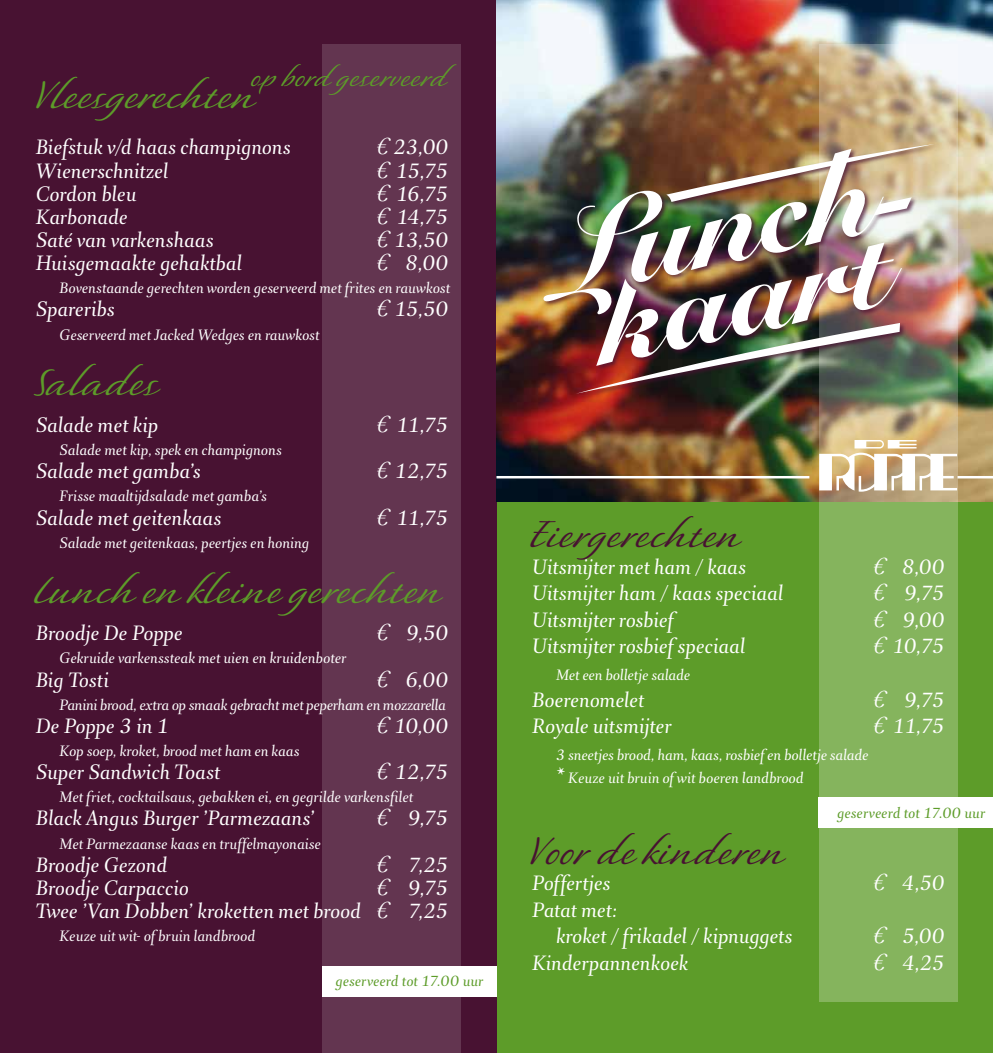
<style>
.page{position:relative;width:993px;height:1053px;background:#fff}
.page>*{position:absolute;margin:0;border:0;box-sizing:border-box;transform-origin:0 0}
.t1{font:42.5px "P22 Sweepy OT";letter-spacing:.015em;color:#5d9c29}
.t2{font:42.5px "P22 Sweepy OT";letter-spacing:.02em;color:#481232}
.t3{font:29.75px "P22 Sweepy OT";letter-spacing:.005em;color:#5d9c29}
.t4{font:italic 25px/23.1px "Arnhem Fine";letter-spacing:-.005em;color:#fff;text-align:right}
.t5{font:italic 18.12px/23.1px "Arnhem Fine";letter-spacing:-.005em;color:#fff}
.t6{font:italic 17.75px "Arnhem Fine";color:#5d9c29}
.s1{font-family:"Baskerville"}
.s2{font-size:25px}
</style>
<div class="page">
<div style="left:0;top:0;width:992px;height:1052px;background:#5d9c29"></div>
<div style="left:0;top:0;width:496px;height:1052px;background:#481232"></div>
<div style="left:322px;top:44px;width:139px;height:1008px;background:#633550"></div>
<img style="left:496px;top:0;width:496px;height:501px">
<svg style="left:819px;top:44px;width:138px;height:957px;background:#97b36c"></svg>
<svg style="left:818px;top:440px;width:138px;height:51px;background:#deccaf"></svg>
<hr style="left:496px;top:476px;width:313px;height:2px;background:#fff">
<hr style="left:957px;top:476px;width:35px;height:2px;background:#fff">
<div style="left:542px;top:143px;width:397px;height:257px;background:#481232;opacity:.75"></div>
<img style="left:543px;top:144px;width:391px;height:249px">
<div style="left:818px;top:797px;width:174px;height:30px;background:#fff"></div>
<div style="left:322px;top:966px;width:174px;height:30px;background:#fff"></div>
<p class="t3" style="left:251px;top:64px;width:197px">op bord geserveerd</p>
<h1 class="t1" style="left:38px;top:77px;width:215px">Vleesgerechten</h1>
<p class="t4" style="left:35px;top:137px;width:257px">Biefstuk v/d haas champignons</p>
<p class="t4" style="left:376px;top:137px;width:74px"><span class="s1">€</span> 23,00</p>
<p class="t4" style="left:35px;top:160px;width:134px">Wienerschnitzel</p>
<p class="t4" style="left:376px;top:160px;width:74px"><span class="s1">€</span> 15,75</p>
<p class="t4" style="left:35px;top:183px;width:102px">Cordon bleu</p>
<p class="t4" style="left:376px;top:183px;width:74px"><span class="s1">€</span> 16,75</p>
<p class="t4" style="left:35px;top:206px;width:94px">Karbonade</p>
<p class="t4" style="left:376px;top:206px;width:74px"><span class="s1">€</span> 14,75</p>
<p class="t4" style="left:35px;top:229px;width:180px">Saté van varkenshaas</p>
<p class="t4" style="left:376px;top:229px;width:74px"><span class="s1">€</span> 13,50</p>
<p class="t4" style="left:35px;top:252px;width:208px">Huisgemaakte gehaktbal</p>
<p class="t4" style="left:376px;top:252px;width:74px"><span class="s1">€</span> 8,00</p>
<p class="t5" style="left:59px;top:277px;width:392px">Bovenstaande gerechten worden geserveerd met frites en rauwkost</p>
<p class="t4" style="left:35px;top:299px;width:81px">Spareribs</p>
<p class="t4" style="left:376px;top:299px;width:74px"><span class="s1">€</span> 15,50</p>
<p class="t5" style="left:59px;top:323px;width:262px">Geserveerd met Jacked Wedges en rauwkost</p>
<h1 class="t1" style="left:35px;top:364px;width:125px">Salades</h1>
<p class="t4" style="left:35px;top:414px;width:124px">Salade met kip</p>
<p class="t4" style="left:376px;top:414px;width:74px"><span class="s1">€</span> 11,75</p>
<p class="t5" style="left:59px;top:439px;width:224px">Salade met kip, spek en champignons</p>
<p class="t4" style="left:35px;top:460px;width:167px">Salade met gamba’s</p>
<p class="t4" style="left:376px;top:460px;width:74px"><span class="s1">€</span> 12,75</p>
<p class="t5" style="left:59px;top:485px;width:209px">Frisse maaltijdsalade met gamba’s</p>
<p class="t4" style="left:35px;top:507px;width:188px">Salade met geitenkaas</p>
<p class="t4" style="left:376px;top:507px;width:74px"><span class="s1">€</span> 11,75</p>
<p class="t5" style="left:59px;top:532px;width:251px">Salade met geitenkaas, peertjes en honing</p>
<h1 class="t1" style="left:35px;top:572px;width:404px">Lunch en kleine gerechten</h1>
<p class="t4" style="left:35px;top:622px;width:149px">Broodje De Poppe</p>
<p class="t4" style="left:376px;top:622px;width:74px"><span class="s1">€</span> 9,50</p>
<p class="t5" style="left:59px;top:647px;width:288px">Gekruide varkenssteak met uien en kruidenboter</p>
<p class="t4" style="left:35px;top:669px;width:75px">Big Tosti</p>
<p class="t4" style="left:376px;top:669px;width:74px"><span class="s1">€</span> 6,00</p>
<p class="t5" style="left:59px;top:693px;width:388px">Panini brood,extra op smaak gebrachtmet peperhamenmozzarella</p>
<p class="t4" style="left:35px;top:715px;width:136px">De Poppe 3 in 1</p>
<p class="t4" style="left:376px;top:715px;width:74px"><span class="s1">€</span> 10,00</p>
<p class="t5" style="left:59px;top:740px;width:242px">Kop soep, kroket, brood met ham en kaas</p>
<p class="t4" style="left:35px;top:761px;width:186px">Super Sandwich Toast</p>
<p class="t4" style="left:376px;top:761px;width:74px"><span class="s1">€</span> 12,75</p>
<p class="t5" style="left:59px;top:786px;width:355px">Met friet, cocktailsaus, gebakken ei, en gegrilde varkensfilet</p>
<p class="t4" style="left:35px;top:807px;width:281px">Black Angus Burger ’Parmezaans’</p>
<p class="t4" style="left:376px;top:807px;width:74px"><span class="s1">€</span> 9,75</p>
<p class="t5" style="left:59px;top:832px;width:263px">Met Parmezaanse kaas en truffelmayonaise</p>
<p class="t4" style="left:35px;top:854px;width:133px">Broodje Gezond</p>
<p class="t4" style="left:376px;top:854px;width:74px"><span class="s1">€</span> 7,25</p>
<p class="t4" style="left:35px;top:877px;width:155px">Broodje Carpaccio</p>
<p class="t4" style="left:35px;top:877px;width:414px"><span class="s1">€</span> 9,75<br>Twee ’Van Dobben’ kroketten met brood <span class="s1">€</span> 7,25</p>
<p class="t5" style="left:59px;top:925px;width:197px">Keuze uit wit- of bruin landbrood</p>
<p class="t6" style="left:335px;top:972px;width:149px">geserveerd tot 17.00 uur</p>
<h1 class="t2" style="left:531px;top:515px;width:206px">Eiergerechten</h1>
<p class="t4" style="left:531px;top:556px;width:216px">Uitsmijter met ham / kaas</p>
<p class="t4" style="left:872px;top:556px;width:74px"><span class="s1">€</span> 8,00</p>
<p class="t4" style="left:531px;top:582px;width:253px">Uitsmijter ham / kaas speciaal</p>
<p class="t4" style="left:872px;top:582px;width:74px"><span class="s1">€</span> 9,75</p>
<p class="t4" style="left:531px;top:609px;width:143px">Uitsmijter rosbief</p>
<p class="t4" style="left:872px;top:609px;width:74px"><span class="s1">€</span> 9,00</p>
<p class="t4" style="left:531px;top:635px;width:215px">Uitsmijter rosbief speciaal</p>
<p class="t4" style="left:872px;top:635px;width:74px"><span class="s1">€</span> 10,75</p>
<p class="t5" style="left:555px;top:664px;width:136px">Met een bolletje salade</p>
<p class="t4" style="left:531px;top:689px;width:114px">Boerenomelet</p>
<p class="t4" style="left:872px;top:689px;width:74px"><span class="s1">€</span> 9,75</p>
<p class="t4" style="left:531px;top:715px;width:141px">Royale uitsmijter</p>
<p class="t4" style="left:872px;top:715px;width:74px"><span class="s1">€</span> 11,75</p>
<p class="t5" style="left:555px;top:743px;width:314px">3 sneetjes brood, ham, kaas, rosbiefen bolletje salade <span class="s2">*</span> Keuze uit bruin of wit boeren landbrood</p>
<p class="t6" style="left:836px;top:804px;width:149px">geserveerd tot 17.00 uur</p>
<h1 class="t2" style="left:531px;top:832px;width:250px">Voor de kinderen</h1>
<p class="t4" style="left:531px;top:872px;width:80px">Poffertjes</p>
<p class="t4" style="left:872px;top:872px;width:74px"><span class="s1">€</span> 4,50</p>
<p class="t4" style="left:555px;top:897px;width:238px;line-height:26.6px;text-align:left;text-indent:-24px">Patat met:<br>kroket / frikadel / kipnuggets</p>
<p class="t4" style="left:872px;top:925px;width:74px"><span class="s1">€</span> 5,00</p>
<p class="t4" style="left:531px;top:952px;width:158px">Kinderpannenkoek</p>
<p class="t4" style="left:872px;top:952px;width:74px"><span class="s1">€</span> 4,25</p>
</div>
